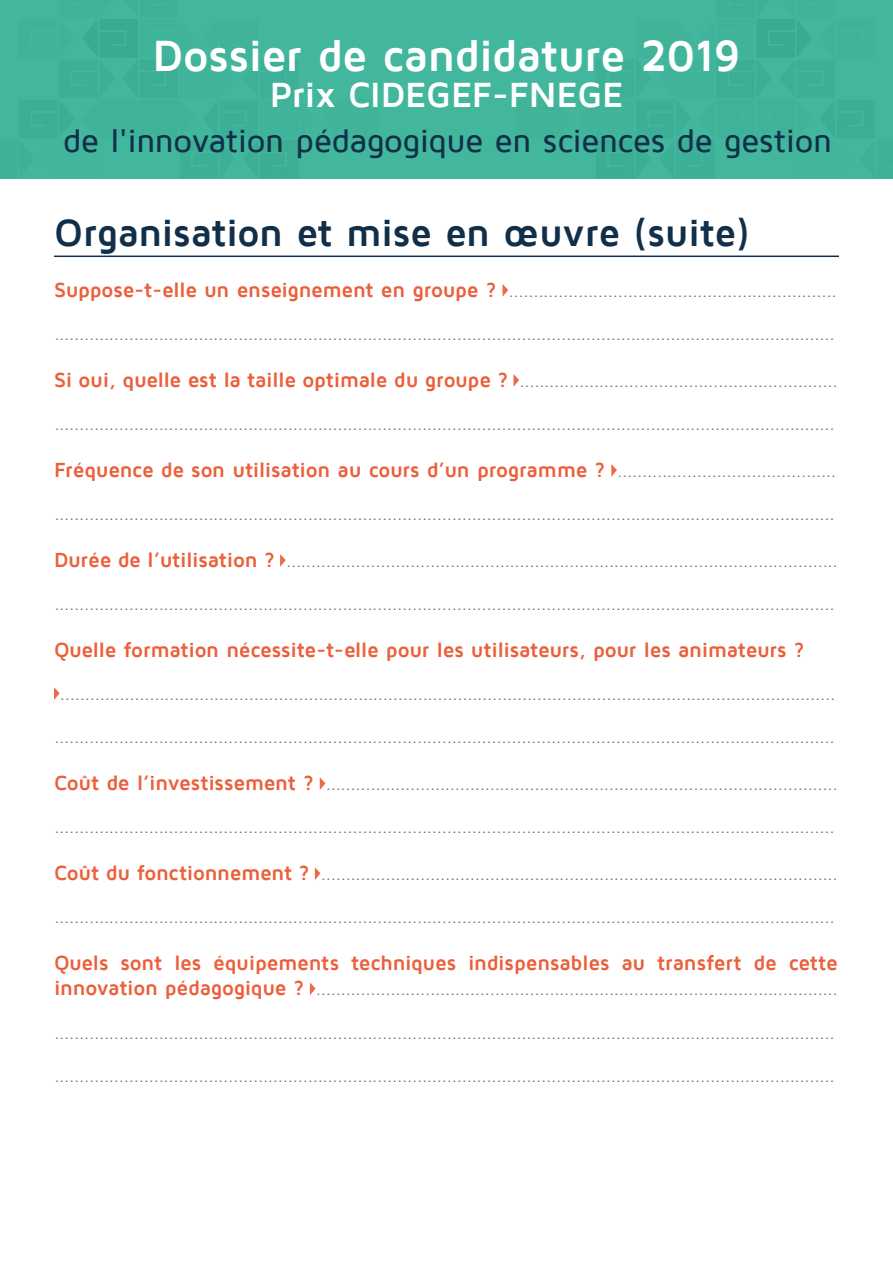
<style>
.page{position:relative;width:893px;height:1263px;background:#fff}
.page>*{position:absolute;margin:0;border:0;box-sizing:border-box;transform-origin:0 0}
.t1{font:700 45px "Maven Pro";letter-spacing:-.015em;color:#fff}
.t2{font:700 39px "Maven Pro";letter-spacing:-.015em;color:#112f49}
.t3{font:700 36px "Maven Pro";letter-spacing:-.005em;color:#fff}
.t4{font:500 33px "Maven Pro";letter-spacing:-.015em;color:#112f49}
.t5{font:700 21px "Maven Pro";letter-spacing:-.015em;color:#eb5f3b}
.t6{font:18px "Maven Pro";color:#706f6f}
.s1{font-weight:700;font-size:21px;color:#eb5f3b}
.s2{font-weight:400;font-size:18px;color:#706f6f}
</style>
<div class="page">
<img style="left:0;top:0;width:893px;height:179px">
<hr style="left:54px;top:256px;width:785px;height:1px;background:#112f49">
<svg style="left:503px;top:284px;width:5px;height:12px"></svg>
<svg style="left:513px;top:374px;width:6px;height:13px"></svg>
<svg style="left:611px;top:464px;width:6px;height:13px"></svg>
<svg style="left:280px;top:554px;width:6px;height:13px"></svg>
<svg style="left:54px;top:687px;width:6px;height:13px"></svg>
<svg style="left:320px;top:777px;width:5px;height:13px"></svg>
<svg style="left:315px;top:867px;width:5px;height:13px"></svg>
<svg style="left:310px;top:982px;width:6px;height:13px"></svg>
<h1 class="t1" style="left:153px;top:32px;width:590px">Dossier de candidature 2019</h1>
<h3 class="t3" style="left:270px;top:76px;width:355px">Prix CIDEGEF-FNEGE</h3>
<h3 class="t4" style="left:63px;top:124px;width:771px">de l'innovation pédagogique en sciences de gestion</h3>
<h2 class="t2" style="left:54px;top:212px;width:698px">Organisation et mise en œuvre (suite)</h2>
<p class="t6" style="left:54px;top:281px;width:784px"><span class="s1">Suppose-t-elle un enseignement en groupe ?</span> ..................................................................</p>
<p class="t6" style="left:54px;top:325px;width:782px">.............................................................................................................................................................</p>
<p class="t6" style="left:54px;top:371px;width:785px"><span class="s1">Si oui, quelle est la taille optimale du groupe ?</span> ................................................................</p>
<p class="t6" style="left:54px;top:415px;width:782px">.............................................................................................................................................................</p>
<p class="t5" style="left:54px;top:459px;width:784px">Fréquence de son utilisation au cours d’un programme ? <span class="s2">............................................</span></p>
<p class="t6" style="left:54px;top:505px;width:782px">.............................................................................................................................................................</p>
<p class="t6" style="left:54px;top:551px;width:786px"><span class="s1">Durée de l’utilisation ?</span> ...............................................................................................................</p>
<p class="t6" style="left:54px;top:595px;width:782px">.............................................................................................................................................................</p>
<p class="t5" style="left:54px;top:639px;width:752px">Quelle formation nécessite-t-elle pour les utilisateurs, pour les animateurs ?</p>
<p class="t6" style="left:60px;top:685px;width:777px">............................................................................................................................................................</p>
<p class="t6" style="left:54px;top:728px;width:782px">.............................................................................................................................................................</p>
<p class="t6" style="left:54px;top:775px;width:786px"><span class="s1">Coût de l’investissement ?</span> .......................................................................................................</p>
<p class="t6" style="left:54px;top:818px;width:782px">.............................................................................................................................................................</p>
<p class="t6" style="left:54px;top:865px;width:786px"><span class="s1">Coût du fonctionnement ?</span> ........................................................................................................</p>
<p class="t6" style="left:54px;top:908px;width:782px">.............................................................................................................................................................</p>
<p class="t5" style="left:54px;top:952px;width:785px">Quels sont les équipements techniques indispensables au transfert de cette</p>
<p class="t6" style="left:54px;top:980px;width:786px"><span class="s1">innovation pédagogique ?</span> .........................................................................................................</p>
<p class="t6" style="left:54px;top:1023px;width:782px">.............................................................................................................................................................</p>
<p class="t6" style="left:54px;top:1066px;width:782px">.............................................................................................................................................................</p>
</div>
